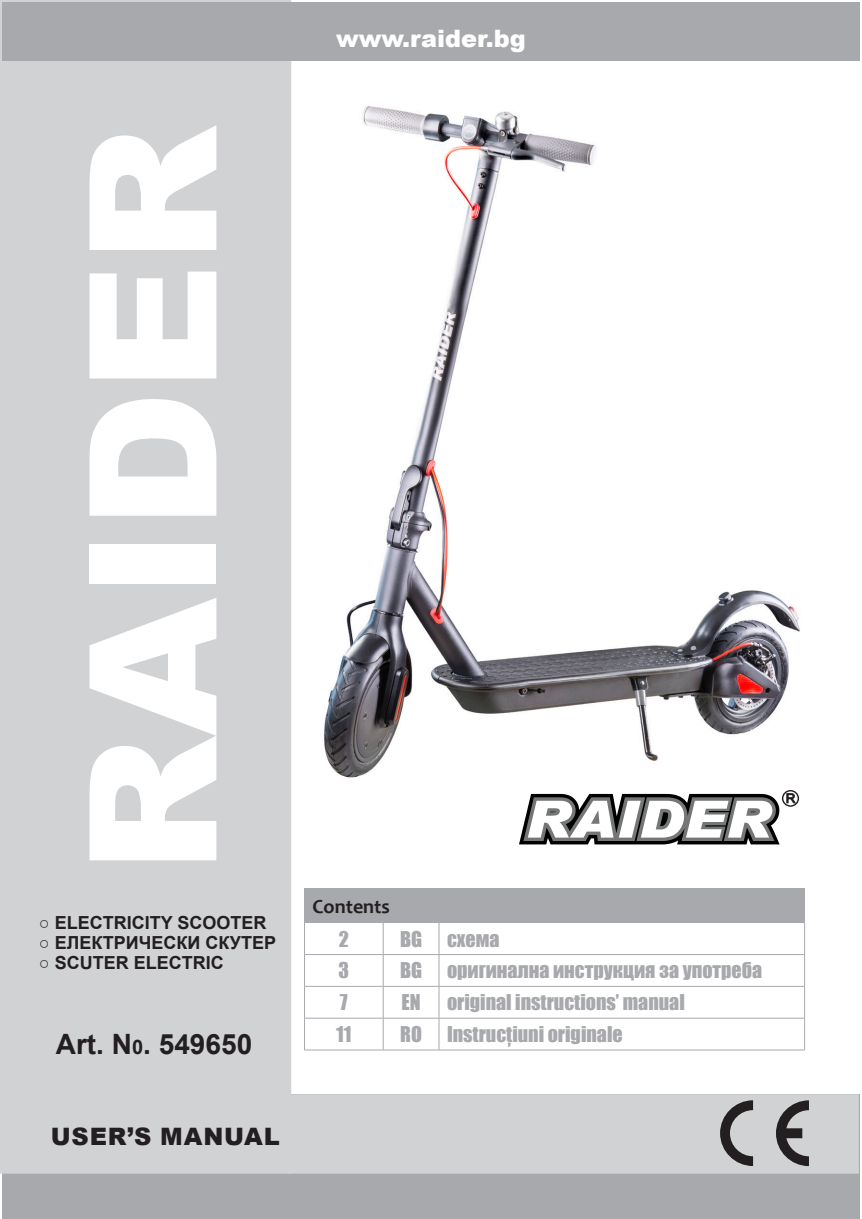
<style>
.page{position:relative;width:862px;height:1219px;background:#fff}
.page>*{position:absolute;margin:0;border:0;box-sizing:border-box;transform-origin:0 0}
.Body_Text_2{font:900 177.2px "Arial";color:#fff}
.SUB_1{font:700 28px "Arial";color:#231f20}
.Body_Text_2-2{font:900 24px "Arial";color:#fff}
.t1{font:900 24px "Arial";letter-spacing:.035em;color:#231f20}
.t2{font:20px "Impact";color:#a8a9ad}
.t3{font:700 20px "Candara";color:#231f20}
.SUB_1-2{font:700 18px "Arial";color:#231f20}
.s1{font-size:20px}
</style>
<div class="page">
<div style="left:2px;top:1094px;width:858px;height:125px;background:#a8a9ad"></div>
<div style="left:0;top:0;width:291px;height:1174px;background:#d1d2d4"></div>
<div style="left:2px;top:2px;width:858px;height:59px;background:#a8a9ad"></div>
<div style="left:288px;top:1094px;width:571px;height:80px;background:#d1d2d4;border:2px solid #d1d2d4"></div>
<svg style="left:720px;top:1100px;width:33px;height:66px"></svg>
<svg style="left:776px;top:1100px;width:33px;height:66px"></svg>
<div style="left:304px;top:889px;width:500px;height:34px;background:#a8a9ad"></div>
<hr style="left:804px;top:923px;width:1px;height:31px;background:#a8a9ad">
<hr style="left:383px;top:954px;width:56px;height:1px;background:#a8a9ad">
<hr style="left:439px;top:954px;width:366px;height:1px;background:#a8a9ad">
<hr style="left:804px;top:955px;width:1px;height:31px;background:#a8a9ad">
<hr style="left:304px;top:987px;width:1px;height:31px;background:#a8a9ad">
<hr style="left:383px;top:986px;width:56px;height:1px;background:#a8a9ad">
<hr style="left:383px;top:987px;width:1px;height:31px;background:#a8a9ad">
<hr style="left:439px;top:986px;width:366px;height:1px;background:#a8a9ad">
<hr style="left:439px;top:987px;width:1px;height:31px;background:#a8a9ad">
<hr style="left:804px;top:987px;width:1px;height:31px;background:#a8a9ad">
<hr style="left:304px;top:1018px;width:79px;height:1px;background:#a8a9ad">
<hr style="left:304px;top:1018px;width:1px;height:32px;background:#a8a9ad">
<hr style="left:383px;top:1018px;width:56px;height:1px;background:#a8a9ad">
<hr style="left:383px;top:1018px;width:1px;height:32px;background:#a8a9ad">
<hr style="left:439px;top:1018px;width:366px;height:1px;background:#a8a9ad">
<hr style="left:439px;top:1018px;width:1px;height:32px;background:#a8a9ad">
<hr style="left:804px;top:1018px;width:1px;height:32px;background:#a8a9ad">
<hr style="left:304px;top:1050px;width:79px;height:1px;background:#a8a9ad">
<hr style="left:383px;top:1050px;width:56px;height:1px;background:#a8a9ad">
<hr style="left:439px;top:1050px;width:366px;height:1px;background:#a8a9ad">
<hr style="left:304px;top:923px;width:1px;height:31px;background:#a8a9ad">
<hr style="left:383px;top:923px;width:1px;height:31px;background:#a8a9ad">
<hr style="left:439px;top:923px;width:1px;height:31px;background:#a8a9ad">
<hr style="left:304px;top:954px;width:79px;height:1px;background:#a8a9ad">
<hr style="left:304px;top:955px;width:1px;height:31px;background:#a8a9ad">
<hr style="left:383px;top:955px;width:1px;height:31px;background:#a8a9ad">
<hr style="left:439px;top:955px;width:1px;height:31px;background:#a8a9ad">
<hr style="left:304px;top:986px;width:79px;height:1px;background:#a8a9ad">
<svg style="left:519px;top:790px;width:280px;height:54px"></svg>
<img style="left:324px;top:106px;width:476px;height:672px">
<p class="Body_Text_2" style="left:24px;top:874px;width:750px;rotate:-90deg">RAIDER</p>
<p class="SUB_1-2" style="left:39px;top:910px;width:229px">○ ELECTRICITY SCOOTER</p>
<p class="SUB_1-2" style="left:39px;top:930px;width:239px">○ ЕЛЕКТРИЧЕСКИ СКУТЕР</p>
<p class="SUB_1-2" style="left:39px;top:950px;width:186px">○ SCUTER ELECTRIC</p>
<p class="SUB_1" style="left:56px;top:1024px;width:198px">Art. N<span class="s1">0</span>. 549650</p>
<p class="t1" style="left:51px;top:1118px;width:230px">USER’S MANUAL</p>
<p class="Body_Text_2-2" style="left:336px;top:21px;width:191px">www.raider.bg</p>
<p class="t3" style="left:312px;top:894px;width:79px">Contents</p>
<p class="t2" style="left:339px;top:923px;width:12px">2</p>
<p class="t2" style="left:400px;top:923px;width:24px">BG</p>
<p class="t2" style="left:447px;top:923px;width:54px">схема</p>
<p class="t2" style="left:338px;top:955px;width:12px">3</p>
<p class="t2" style="left:400px;top:955px;width:24px">BG</p>
<p class="t2" style="left:447px;top:955px;width:317px">оригинална инструкция за употреба</p>
<p class="t2" style="left:340px;top:987px;width:9px">7</p>
<p class="t2" style="left:401px;top:987px;width:21px">EN</p>
<p class="t2" style="left:447px;top:987px;width:239px">original instructions’ manual</p>
<p class="t2" style="left:336px;top:1019px;width:17px">11</p>
<p class="t2" style="left:400px;top:1019px;width:23px">RO</p>
<p class="t2" style="left:447px;top:1019px;width:177px">Instrucţiuni originale</p>
</div>
